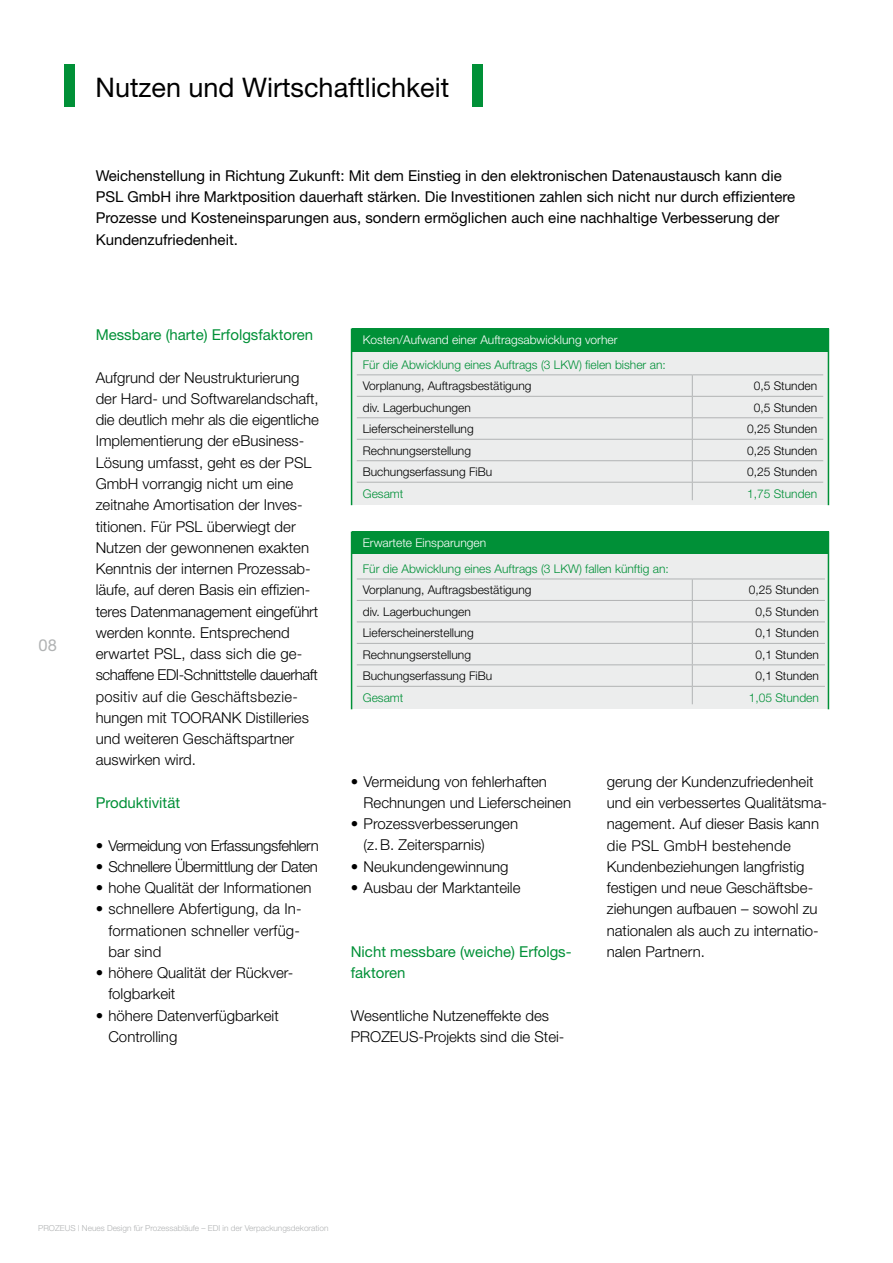
<style>
.page{position:relative;width:893px;height:1263px;background:#fff}
.page>*{position:absolute;margin:0;border:0;box-sizing:border-box;transform-origin:0 0}
.t1{font:27px "Helvetica Neue";color:#000}
.t2{font:16.5px "Helvetica Neue";color:#b1b3b4}
.t3{font:300 15px/21.3px "Helvetica Neue";color:#000}
.t4{font:15px/21.3px "Helvetica Neue";color:#000}
.t5{font:15px/21.3px "Helvetica Neue";color:#009037}
.t6{font:300 15px "Helvetica Neue";letter-spacing:-.025em;color:#000}
.t7{font:300 12px "Helvetica Neue";color:#000}
.t8{font:300 12px "Helvetica Neue";color:#009037}
.t9{font:300 12px "Helvetica Neue";color:#fff}
.t10{font:300 8.25px "Helvetica Neue";color:#b1b3b4}
</style>
<div class="page">
<div style="left:64px;top:64px;width:10px;height:42px;background:#009037"></div>
<div style="left:472px;top:64px;width:10px;height:42px;background:#009037"></div>
<div style="left:351px;top:328px;width:478px;height:177px;background:#eceded"></div>
<hr style="left:351px;top:328px;width:1px;height:177px;background:#009037">
<hr style="left:828px;top:328px;width:1px;height:177px;background:#009037">
<div style="left:352px;top:328px;width:476px;height:24px;background:#009037"></div>
<hr style="left:357px;top:374px;width:335px;height:1px;background:#b1b3b4">
<hr style="left:692px;top:374px;width:131px;height:1px;background:#b1b3b4">
<hr style="left:357px;top:396px;width:335px;height:1px;background:#b1b3b4">
<hr style="left:692px;top:396px;width:131px;height:1px;background:#b1b3b4">
<hr style="left:357px;top:417px;width:335px;height:1px;background:#b1b3b4">
<hr style="left:692px;top:417px;width:131px;height:1px;background:#b1b3b4">
<hr style="left:357px;top:439px;width:335px;height:1px;background:#b1b3b4">
<hr style="left:692px;top:439px;width:131px;height:1px;background:#b1b3b4">
<hr style="left:357px;top:460px;width:335px;height:1px;background:#b1b3b4">
<hr style="left:692px;top:460px;width:131px;height:1px;background:#b1b3b4">
<hr style="left:357px;top:482px;width:335px;height:1px;background:#b1b3b4">
<hr style="left:692px;top:482px;width:131px;height:1px;background:#b1b3b4">
<svg style="left:692px;top:375px;width:1px;height:125px"></svg>
<div style="left:351px;top:531px;width:478px;height:178px;background:#eceded"></div>
<hr style="left:351px;top:531px;width:1px;height:178px;background:#009037">
<hr style="left:828px;top:531px;width:1px;height:178px;background:#009037">
<div style="left:352px;top:531px;width:476px;height:23px;background:#009037"></div>
<svg style="left:692px;top:580px;width:1px;height:124px"></svg>
<hr style="left:357px;top:579px;width:335px;height:1px;background:#b1b3b4">
<hr style="left:692px;top:579px;width:133px;height:1px;background:#b1b3b4">
<hr style="left:357px;top:600px;width:335px;height:1px;background:#b1b3b4">
<hr style="left:692px;top:600px;width:133px;height:1px;background:#b1b3b4">
<hr style="left:357px;top:621px;width:335px;height:1px;background:#b1b3b4">
<hr style="left:692px;top:621px;width:133px;height:1px;background:#b1b3b4">
<hr style="left:357px;top:643px;width:335px;height:1px;background:#b1b3b4">
<hr style="left:692px;top:643px;width:133px;height:1px;background:#b1b3b4">
<hr style="left:357px;top:664px;width:335px;height:1px;background:#b1b3b4">
<hr style="left:692px;top:664px;width:133px;height:1px;background:#b1b3b4">
<hr style="left:357px;top:686px;width:335px;height:1px;background:#b1b3b4">
<hr style="left:692px;top:686px;width:133px;height:1px;background:#b1b3b4">
<h1 class="t1" style="left:96px;top:72px;width:355px">Nutzen und Wirtschaftlichkeit</h1>
<p class="t2" style="left:39px;top:635px;width:20px">08</p>
<p class="t4" style="left:96px;top:165px;width:701px">Weichenstellung in Richtung Zukunft: Mit dem Einstieg in den elektronischen Datenaustausch kann die PSL GmbH ihre Marktposition dauerhaft stärken. Die Investitionen zahlen sich nicht nur durch effizientere Prozesse und Kosteneinsparungen aus, sondern ermöglichen auch eine nachhaltige Verbesserung der Kundenzufriedenheit.</p>
<p class="t5" style="left:96px;top:324px;width:219px">Messbare (harte) Erfolgsfaktoren</p>
<p class="t3" style="left:96px;top:366px;width:225px">Aufgrund der Neustrukturierung der Hard- und Softwarelandschaft, die deutlich mehr als die eigentliche<br>Implementierung der eBusiness-<br>Lösung umfasst, geht es der PSL<br>GmbH vorrangig nicht um eine zeitnahe Amortisation der Inves&shy;titionen. Für PSL überwiegt der<br>Nutzen der gewonnenen exakten<br>Kenntnis der internen Prozessab&shy;läufe, auf deren Basis ein effizien&shy;teres Datenmanagement eingeführt werden konnte. Entsprechend erwartet PSL, dass sich die ge&shy;schaffene EDI-Schnittstelle dauerhaft positiv auf die Geschäftsbezie&shy;hungen mit TOORANK Distilleries und weiteren Geschäftspartner auswirken wird.</p>
<p class="t5" style="left:96px;top:792px;width:86px">Produktivität</p>
<p class="t6" style="left:96px;top:836px;width:225px">• Vermeidung von Erfassungsfehlern</p>
<p class="t6" style="left:96px;top:857px;width:224px">• Schnellere Übermittlung der Daten</p>
<p class="t3" style="left:96px;top:877px;width:217px">• hohe Qualität der Informationen</p>
<p class="t3" style="left:108px;top:898px;width:195px;text-indent:-13px">• schnellere Abfertigung, da In&shy;formationen schneller verfüg&shy;bar sind</p>
<p class="t3" style="left:108px;top:962px;width:186px;text-indent:-13px">• höhere Qualität der Rückver&shy;folgbarkeit</p>
<p class="t3" style="left:108px;top:1004px;width:172px;text-indent:-13px">• höhere Datenverfügbarkeit<br>Controlling</p>
<p class="t9" style="left:363px;top:333px;width:256px">Kosten/Aufwand einer Auftragsabwicklung vorher</p>
<p class="t8" style="left:363px;top:357px;width:304px">Für die Abwicklung eines Auftrags (3 LKW) fielen bisher an:</p>
<p class="t7" style="left:363px;top:379px;width:170px">Vorplanung, Auftragsbestätigung</p>
<p class="t7" style="left:754px;top:379px;width:65px">0,5 Stunden</p>
<p class="t7" style="left:363px;top:400px;width:110px">div. Lagerbuchungen</p>
<p class="t7" style="left:754px;top:400px;width:65px">0,5 Stunden</p>
<p class="t7" style="left:363px;top:422px;width:112px">Lieferscheinerstellung</p>
<p class="t7" style="left:747px;top:422px;width:72px">0,25 Stunden</p>
<p class="t7" style="left:363px;top:443px;width:110px">Rechnungserstellung</p>
<p class="t7" style="left:747px;top:443px;width:72px">0,25 Stunden</p>
<p class="t7" style="left:363px;top:465px;width:131px">Buchungserfassung FiBu</p>
<p class="t7" style="left:747px;top:465px;width:72px">0,25 Stunden</p>
<p class="t8" style="left:363px;top:486px;width:42px">Gesamt</p>
<p class="t8" style="left:747px;top:486px;width:72px">1,75 Stunden</p>
<p class="t9" style="left:363px;top:535px;width:125px">Erwartete Einsparungen</p>
<p class="t8" style="left:363px;top:561px;width:308px">Für die Abwicklung eines Auftrags (3 LKW) fallen künftig an:</p>
<p class="t7" style="left:363px;top:583px;width:170px">Vorplanung, Auftragsbestätigung</p>
<p class="t7" style="left:749px;top:583px;width:72px">0,25 Stunden</p>
<p class="t7" style="left:363px;top:604px;width:110px">div. Lagerbuchungen</p>
<p class="t7" style="left:755px;top:604px;width:65px">0,5 Stunden</p>
<p class="t7" style="left:363px;top:626px;width:112px">Lieferscheinerstellung</p>
<p class="t7" style="left:755px;top:626px;width:65px">0,1 Stunden</p>
<p class="t7" style="left:363px;top:647px;width:110px">Rechnungserstellung</p>
<p class="t7" style="left:755px;top:647px;width:65px">0,1 Stunden</p>
<p class="t7" style="left:363px;top:669px;width:131px">Buchungserfassung FiBu</p>
<p class="t7" style="left:755px;top:669px;width:65px">0,1 Stunden</p>
<p class="t8" style="left:363px;top:690px;width:42px">Gesamt</p>
<p class="t8" style="left:749px;top:690px;width:72px">1,05 Stunden</p>
<p class="t3" style="left:364px;top:770px;width:209px;text-indent:-13px">• Vermeidung von fehlerhaften<br>Rechnungen und Lieferscheinen</p>
<p class="t3" style="left:364px;top:813px;width:156px;text-indent:-13px">• Prozessverbesserungen (z.B. Zeitersparnis)</p>
<p class="t3" style="left:351px;top:855px;width:159px">• Neukundengewinnung</p>
<p class="t3" style="left:351px;top:877px;width:171px">• Ausbau der Marktanteile</p>
<p class="t5" style="left:351px;top:940px;width:222px">Nicht messbare (weiche) Erfolgs&shy;faktoren</p>
<p class="t3" style="left:351px;top:1004px;width:215px">Wesentliche Nutzeneffekte des<br>PROZEUS-Projekts sind die Stei-</p>
<p class="t3" style="left:607px;top:770px;width:222px">gerung der Kundenzufriedenheit und ein verbessertes Qualitätsma&shy;nagement. Auf dieser Basis kann die PSL GmbH bestehende<br>Kundenbeziehungen langfristig festigen und neue Geschäftsbe&shy;ziehungen aufbauen – sowohl zu nationalen als auch zu internatio&shy;nalen Partnern.</p>
<p class="t10" style="left:38px;top:1223px;width:292px">PROZEUS | Neues Design für Prozessabläufe – EDI in der Verpackungsdekoration</p>
</div>
